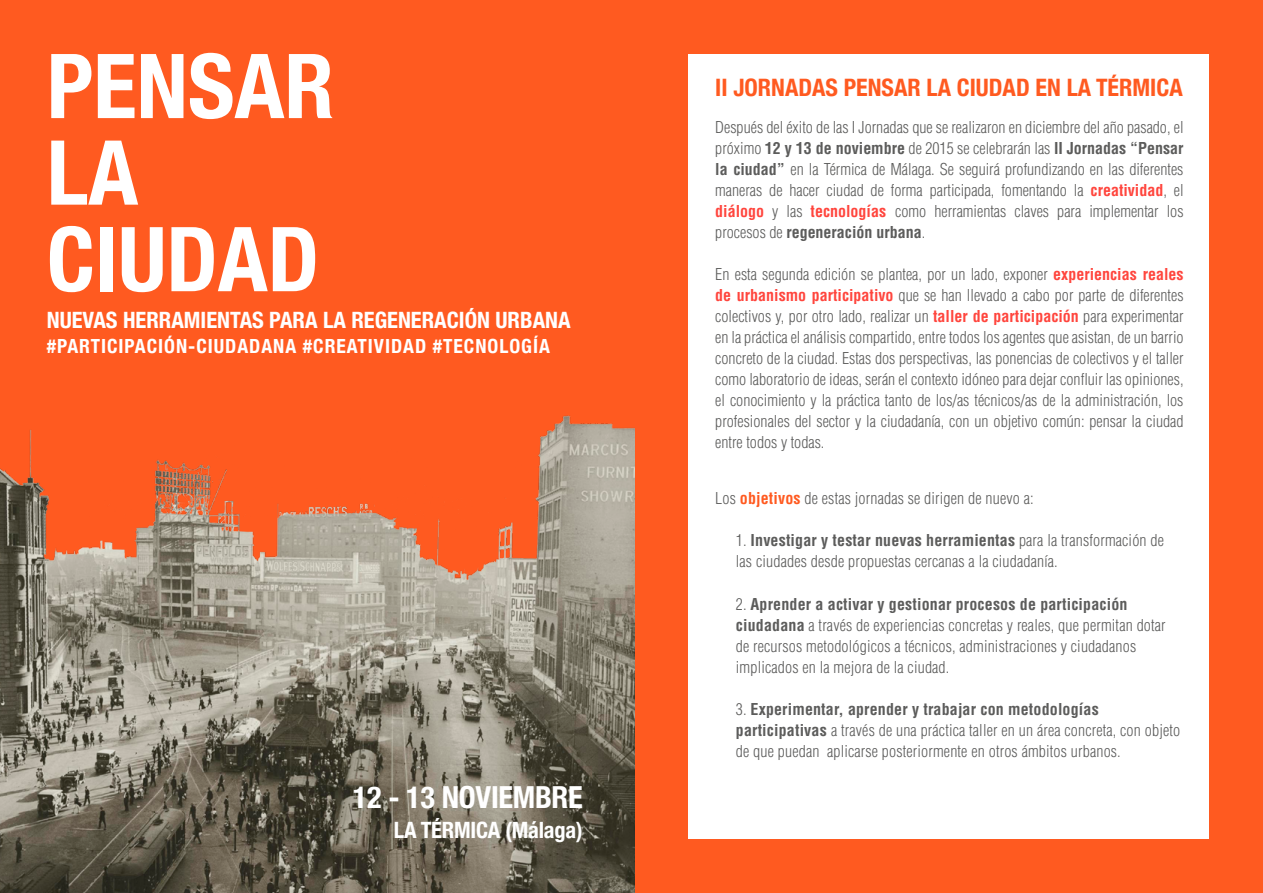
<style>
.page{position:relative;width:1263px;height:893px;background:#ff5a20}
.page>*{position:absolute;margin:0;border:0;box-sizing:border-box;transform-origin:0 0}
.t1{font:700 condensed 89.7px/86.6px "Helvetica Neue";color:#fff}
.t2{font:700 condensed 30.3px "Helvetica Neue";letter-spacing:-.01em;color:#fff}
.t3{font:700 condensed 24px "Helvetica Neue";color:#ff5a20}
.t4{font:700 condensed 22.5px "Helvetica Neue";color:#fff}
.t5{font:700 condensed 19.5px "Helvetica Neue";letter-spacing:.05em;color:#fff}
.t6{font:300 condensed 16.05px/21px "Helvetica LT Std";letter-spacing:.01em;color:#5c5c5b}
.s1{font-weight:700}
.s2{font-weight:700;color:#ff453d}
.s3{font-weight:700;color:#ff5a20}
</style>
<div class="page">
<img style="left:0;top:415px;width:635px;height:478px">
<div style="left:689px;top:54px;width:520px;height:785px;background:#fff"></div>
<h1 class="t1" style="left:47px;top:37px;width:289px">PENSAR<br>LA<br>CIUDAD</h1>
<h3 class="t4" style="left:47px;top:301px;width:525px">NUEVAS HERRAMIENTAS PARA LA REGENERACIÓN URBANA</h3>
<p class="t5" style="left:47px;top:330px;width:505px">#PARTICIPACIÓN-CIUDADANA #CREATIVIDAD #TECNOLOGÍA</p>
<h2 class="t2" style="left:353px;top:772px;width:231px">12 - 13 NOVIEMBRE</h2>
<h3 class="t4" style="left:394px;top:811px;width:190px">LA TÉRMICA (Málaga)</h3>
<h3 class="t3" style="left:715px;top:68px;width:469px">II JORNADAS PENSAR LA CIUDAD EN LA TÉRMICA</h3>
<p class="t6" style="left:715px;top:117px;width:470px;text-align:justify">Después del éxito de las I Jornadas que se realizaron en diciembre del año pasado, el próximo <span class="s1">12 y 13 de noviembre</span> de 2015 se celebrarán las <span class="s1">II Jornadas “Pensar la ciudad”</span> en la Térmica de Málaga. Se seguirá profundizando en las diferentes maneras de hacer ciudad de forma participada, fomentando la <span class="s2">creatividad</span>, el <span class="s2">diálogo</span> y las <span class="s2">tecnologías</span> como herramientas claves para implementar los procesos de <span class="s1">regeneración urbana</span>.</p>
<p class="t6" style="left:715px;top:264px;width:470px;text-align:justify">En esta segunda edición se plantea, por un lado, exponer <span class="s2">experiencias reales de urbanismo participativo</span> que se han llevado a cabo por parte de diferentes colectivos y, por otro lado, realizar un <span class="s2">taller de participación</span> para experimentar en la práctica el análisis compartido, entre todos los agentes que asistan, de un barrio concreto de la ciudad. Estas dos perspectivas, las ponencias de colectivos y el taller como laboratorio de ideas, serán el contexto idóneo para dejar confluir las opiniones, el conocimiento y la práctica tanto de los/as técnicos/as de la administración, los profesionales del sector y la ciudadanía, con un objetivo común: pensar la ciudad entre todos y todas.</p>
<p class="t6" style="left:715px;top:488px;width:320px">Los <span class="s3">objetivos</span> de estas jornadas se dirigen de nuevo a:</p>
<p class="t6" style="left:736px;top:530px;width:430px">1. <span class="s1">Investigar y testar nuevas herramientas</span> para la transformación de las ciudades desde propuestas cercanas a la ciudadanía.</p>
<p class="t6" style="left:736px;top:593px;width:431px">2. <span class="s1">Aprender a activar y gestionar procesos de participación ciudadana</span> a través de experiencias concretas y reales, que permitan dotar de recursos metodológicos a técnicos, administraciones y ciudadanos implicados en la mejora de la ciudad.</p>
<p class="t6" style="left:736px;top:698px;width:446px">3. <span class="s1">Experimentar, aprender y trabajar con metodologías participativas</span> a través de una práctica taller en un área concreta, con objeto de que puedan aplicarse posteriormente en otros ámbitos urbanos.</p>
</div>
